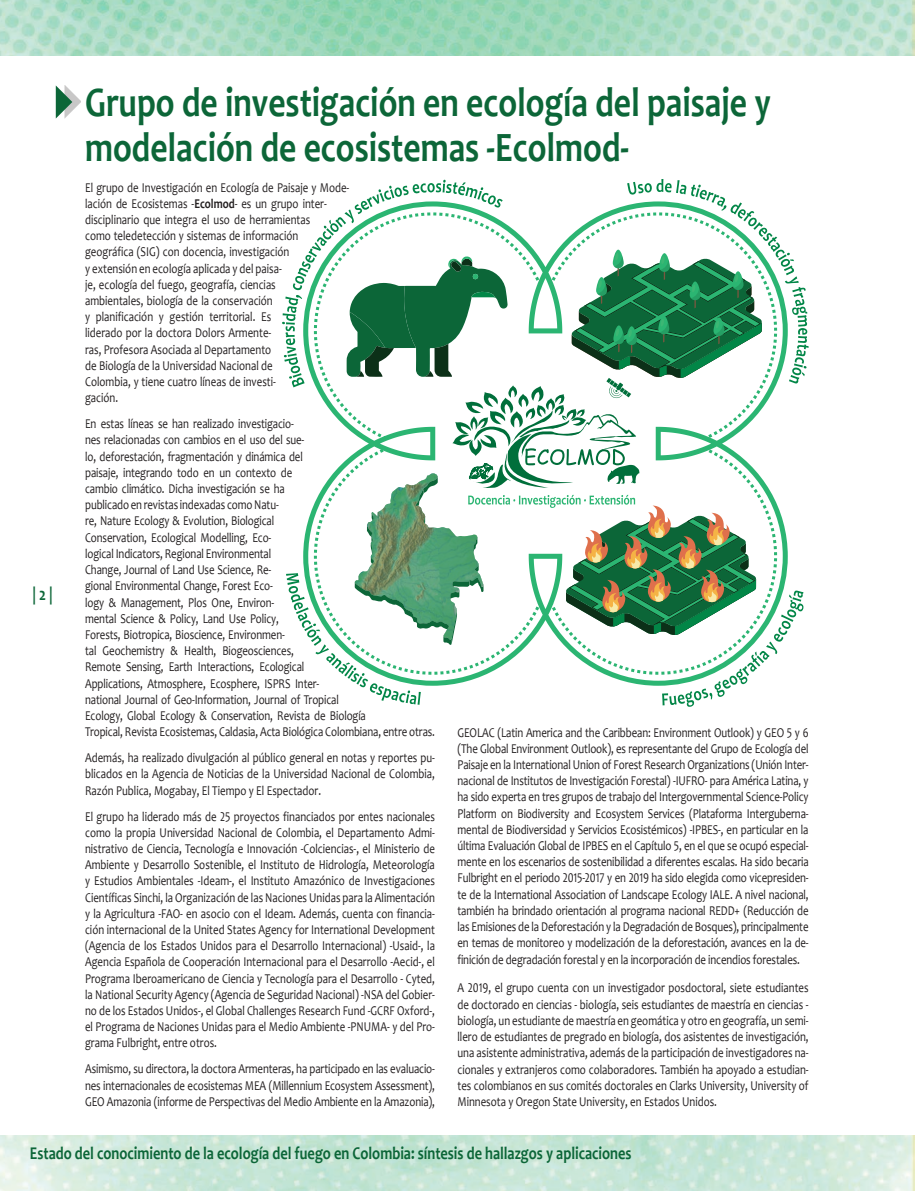
<style>
.page{position:relative;width:915px;height:1191px;background:#fff}
.page>*{position:absolute;margin:0;border:0;box-sizing:border-box;transform-origin:0 0}
.t1{font:700 42px/45px "Candara";color:#0c6638;scale:.8 1}
.t2{font:700 18px "Candara";color:#0c6638;scale:.8 1}
.t3{font:13.5px/16.2px "Candara";letter-spacing:-.01em;color:#231f20;text-align:justify;scale:.8 1}
.s1{font-weight:700}
</style>
<div class="page">
<img style="left:0;top:1135px;width:914px;height:56px">
<img style="left:0;top:0;width:914px;height:55px">
<div style="left:64px;top:85px;width:17px;height:34px;background:#231f20;opacity:.25"></div>
<svg style="left:56px;top:85px;width:16px;height:34px"></svg>
<svg style="left:282px;top:179px;width:526px;height:528px"></svg>
<h2 class="t2" style="left:32px;top:582px;width:27px">| 2 |</h2>
<h1 class="t1" style="left:85px;top:79px;width:858px">Grupo de investigación en ecología del paisaje y modelación de ecosistemas -Ecolmod-</h1>
<p class="t3" style="left:85px;top:179px;width:332px;text-align:left">El grupo de Investigación en Ecología de Paisaje y Mode&shy;lación de Ecosistemas -<span class="s1">Ecolmod</span>- es un grupo inter&shy;disciplinario que integra el uso de herramientas<br>como teledetección y sistemas de información geográfica (SIG) con docencia, investigación<br>y extensión en ecología aplicada y del paisa-<br>je, ecología del fuego, geografía, ciencias<br>ambientales, biología de la conservación<br>y planificación y gestión territorial. Es<br>liderado por la doctora Dolors Armente-<br>ras, Profesora Asociada al Departamento<br>de Biología de la Universidad Nacional de<br>Colombia, y tiene cuatro líneas de investi-<br>gación.</p>
<p class="t3" style="left:85px;top:415px;width:439px;text-align:left">En estas líneas se han realizado investigacio-<br>nes relacionadas con cambios en el uso del sue-<br>lo, deforestación, fragmentación y dinámica del<br>paisaje, integrando todo en un contexto de<br>cambio climático. Dicha investigación se ha<br>publicado en revistas indexadas como Natu-<br>re, Nature Ecology &amp; Evolution, Biological<br>Conservation, Ecological Modelling, Eco-<br>logical Indicators, Regional Environmental<br>Change, Journal of Land Use Science, Re-<br>gional Environmental Change, Forest Eco-<br>logy &amp; Management, Plos One, Environ-<br>mental Science &amp; Policy, Land Use Policy,<br>Forests, Biotropica, Bioscience, Environmen-<br>tal Geochemistry &amp; Health, Biogeosciences,<br>Remote Sensing, Earth Interactions, Ecological<br>Applications, Atmosphere, Ecosphere, ISPRS Inter-<br>national Journal of Geo-Information, Journal of Tropical<br>Ecology, Global Ecology &amp; Conservation, Revista de Biología<br>Tropical, Revista Ecosistemas, Caldasia, Acta Biológica Colombiana, entre otras.</p>
<p class="t3" style="left:85px;top:749px;width:438px">Además, ha realizado divulgación al público general en notas y reportes pu&shy;blicados en la Agencia de Noticias de la Universidad Nacional de Colombia, Razón Publica, Mogabay, El Tiempo y El Espectador.</p>
<p class="t3" style="left:85px;top:808px;width:438px">El grupo ha liderado más de 25 proyectos financiados por entes nacionales como la propia Universidad Nacional de Colombia, el Departamento Admi&shy;nistrativo de Ciencia, Tecnología e Innovación -Colciencias-, el Ministerio de Ambiente y Desarrollo Sostenible, el Instituto de Hidrología, Meteorología y Estudios Ambientales -Ideam-, el Instituto Amazónico de Investigaciones Científicas Sinchi, la Organización de las Naciones Unidas para la Alimentación y la Agricultura -FAO- en asocio con el Ideam. Además, cuenta con financia&shy;ción internacional de la United States Agency for International Development (Agencia de los Estados Unidos para el Desarrollo Internacional) -Usaid-, la Agencia Española de Cooperación Internacional para el Desarrollo -Aecid-, el Programa Iberoamericano de Ciencia y Tecnología para el Desarrollo - Cyted, la National Security Agency (Agencia de Seguridad Nacional) -NSA del Gobier&shy;no de los Estados Unidos-, el Global Challenges Research Fund -GCRF Oxford-, el Programa de Naciones Unidas para el Medio Ambiente -PNUMA- y del Pro&shy;grama Fulbright, entre otros.</p>
<p class="t3" style="left:85px;top:1060px;width:438px">Asimismo, su directora, la doctora Armenteras, ha participado en las evaluacio&shy;nes internacionales de ecosistemas MEA (Millennium Ecosystem Assessment), GEO Amazonia (informe de Perspectivas del Medio Ambiente en la Amazonia),</p>
<p class="t3" style="left:457px;top:724px;width:440px">GEOLAC (Latin America and the Caribbean: Environment Outlook) y GEO 5 y 6 (The Global Environment Outlook), es representante del Grupo de Ecología del Paisaje en la International Union of Forest Research Organizations (Unión Inter&shy;nacional de Institutos de Investigación Forestal) -IUFRO- para América Latina, y ha sido experta en tres grupos de trabajo del Intergovernmental Science-Policy Platform on Biodiversity and Ecosystem Services (Plataforma Interguberna&shy;mental de Biodiversidad y Servicios Ecosistémicos) -IPBES-, en particular en la última Evaluación Global de IPBES en el Capítulo 5, en el que se ocupó especial&shy;mente en los escenarios de sostenibilidad a diferentes escalas. Ha sido becaria Fulbright en el periodo 2015-2017 y en 2019 ha sido elegida como vicepresiden&shy;te de la International Association of Landscape Ecology IALE. A nivel nacional, también ha brindado orientación al programa nacional REDD+ (Reducción de las Emisiones de la Deforestación y la Degradación de Bosques), principalmente en temas de monitoreo y modelización de la deforestación, avances en la de&shy;finición de degradación forestal y en la incorporación de incendios forestales.</p>
<p class="t3" style="left:457px;top:980px;width:440px">A 2019, el grupo cuenta con un investigador posdoctoral, siete estudiantes de doctorado en ciencias - biología, seis estudiantes de maestría en ciencias - biología, un estudiante de maestría en geomática y otro en geografía, un semi&shy;llero de estudiantes de pregrado en biología, dos asistentes de investigación, una asistente administrativa, además de la participación de investigadores na&shy;cionales y extranjeros como colaboradores. También ha apoyado a estudian&shy;tes colombianos en sus comités doctorales en Clarks University, University of Minnesota y Oregon State University, en Estados Unidos.</p>
<h2 class="t2" style="left:30px;top:1142px;width:753px">Estado del conocimiento de la ecología del fuego en Colombia: síntesis de hallazgos y aplicaciones</h2>
</div>
